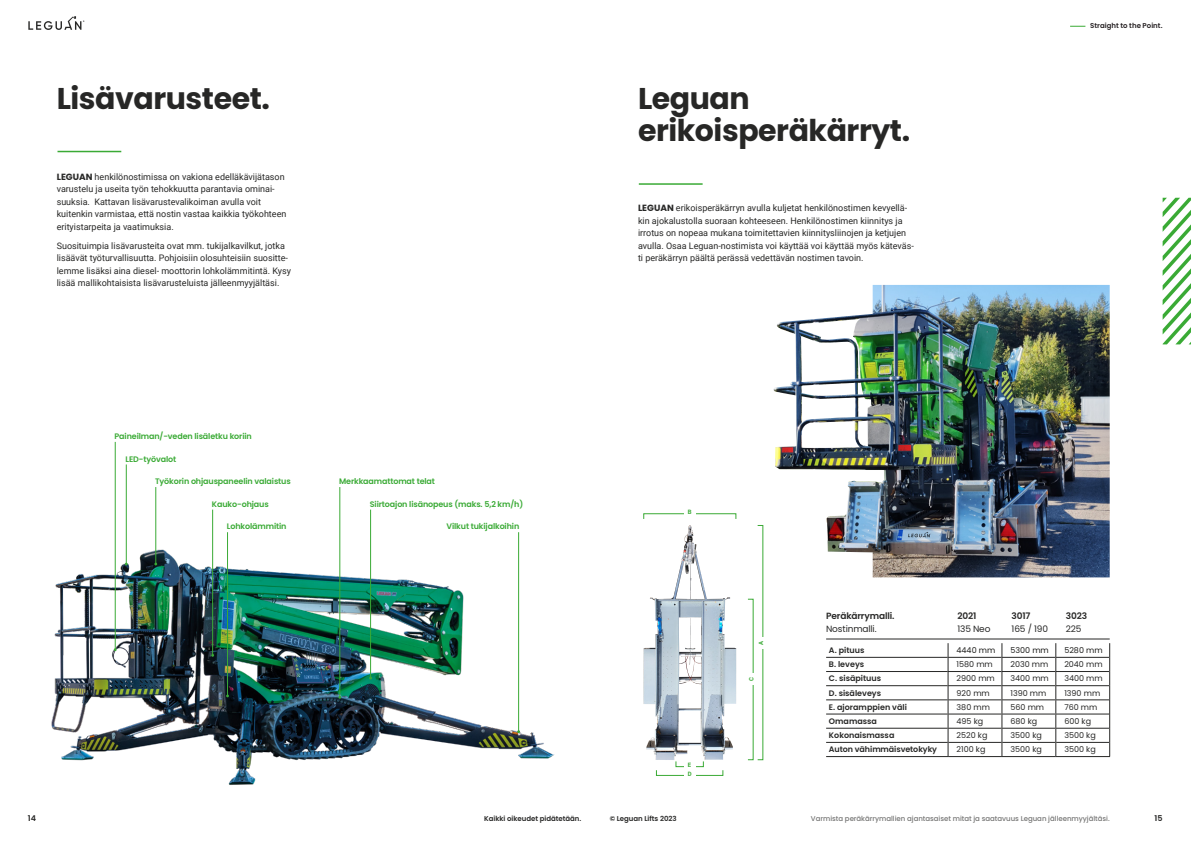
<style>
.page{position:relative;width:1191px;height:842px;background:#fff}
.page>*{position:absolute;margin:0;border:0;box-sizing:border-box;transform-origin:0 0}
.t1{font:700 30px/32.5px "Poppins";letter-spacing:-.015em;color:#272726}
.t2{font:9px/12.5px "Roboto";color:#272726}
.t3{font:9px "Poppins";letter-spacing:-.015em;color:#272726}
.t4{font:600 9px "Poppins";letter-spacing:-.015em;color:#272726}
.t5{font:600 8px "Poppins";letter-spacing:-.015em;color:#3aaa35}
.t6{font:8px "Poppins";color:#272726}
.t7{font:600 8px "Poppins";color:#272726}
.t8{font:8px "Poppins";color:#1d1d1b}
.t9{font:500 7px "Poppins";letter-spacing:-.005em;color:#757574}
.t10{font:600 7px "Poppins";letter-spacing:-.005em;color:#272726}
.t11{font:600 7px "Poppins";color:#252022}
.t12{font:700 6px/8.6px "Roboto";color:#3aaa35}
.s1{font-family:"Poppins";font-weight:700}
</style>
<div class="page">
<img style="left:51px;top:441px;width:504px;height:344px">
<svg style="left:1070px;top:26px;width:15px;height:1px"></svg>
<svg style="left:28px;top:16px;width:56px;height:14px"></svg>
<hr style="left:115px;top:442px;width:1px;height:208px;background:#3aaa35">
<hr style="left:126px;top:464px;width:1px;height:100px;background:#3aaa35">
<hr style="left:155px;top:487px;width:1px;height:77px;background:#3aaa35">
<hr style="left:339px;top:487px;width:1px;height:210px;background:#3aaa35">
<hr style="left:212px;top:510px;width:1px;height:145px;background:#3aaa35">
<hr style="left:370px;top:510px;width:1px;height:168px;background:#3aaa35">
<hr style="left:227px;top:532px;width:1px;height:164px;background:#3aaa35">
<hr style="left:518px;top:532px;width:1px;height:200px;background:#3aaa35">
<hr style="left:57px;top:151px;width:64px;height:1px;background:#3aaa35">
<hr style="left:639px;top:183px;width:63px;height:2px;background:#3aaa35">
<svg style="left:1162px;top:197px;width:29px;height:148px"></svg>
<img style="left:773px;top:285px;width:336px;height:292px">
<hr style="left:826px;top:638px;width:283px;height:1px;background:#272726">
<hr style="left:947px;top:657px;width:54px;height:1px;background:#272726">
<hr style="left:947px;top:671px;width:54px;height:1px;background:#272726">
<hr style="left:947px;top:685px;width:54px;height:1px;background:#272726">
<hr style="left:947px;top:699px;width:54px;height:1px;background:#272726">
<hr style="left:1001px;top:657px;width:54px;height:1px;background:#272726">
<hr style="left:1001px;top:671px;width:54px;height:1px;background:#272726">
<hr style="left:1001px;top:685px;width:54px;height:1px;background:#272726">
<hr style="left:1001px;top:699px;width:54px;height:1px;background:#272726">
<hr style="left:1055px;top:657px;width:54px;height:1px;background:#272726">
<hr style="left:1055px;top:671px;width:54px;height:1px;background:#272726">
<hr style="left:1055px;top:685px;width:54px;height:1px;background:#272726">
<hr style="left:1055px;top:699px;width:54px;height:1px;background:#272726">
<hr style="left:826px;top:657px;width:121px;height:1px;background:#272726">
<hr style="left:826px;top:671px;width:121px;height:1px;background:#272726">
<hr style="left:826px;top:685px;width:121px;height:1px;background:#272726">
<hr style="left:826px;top:699px;width:121px;height:1px;background:#272726">
<hr style="left:826px;top:714px;width:121px;height:1px;background:#272726">
<hr style="left:826px;top:728px;width:121px;height:1px;background:#272726">
<hr style="left:826px;top:742px;width:121px;height:1px;background:#272726">
<hr style="left:826px;top:756px;width:122px;height:1px;background:#272726">
<hr style="left:947px;top:714px;width:54px;height:1px;background:#272726">
<svg style="left:947px;top:643px;width:1px;height:113px"></svg>
<hr style="left:947px;top:728px;width:54px;height:1px;background:#272726">
<hr style="left:1001px;top:714px;width:54px;height:1px;background:#272726">
<svg style="left:1001px;top:643px;width:1px;height:113px"></svg>
<hr style="left:1001px;top:728px;width:54px;height:1px;background:#272726">
<hr style="left:1055px;top:714px;width:54px;height:1px;background:#272726">
<svg style="left:1055px;top:643px;width:1px;height:113px"></svg>
<hr style="left:1055px;top:728px;width:54px;height:1px;background:#272726">
<hr style="left:948px;top:742px;width:53px;height:1px;background:#272726">
<hr style="left:948px;top:756px;width:54px;height:1px;background:#272726">
<hr style="left:1002px;top:742px;width:53px;height:1px;background:#272726">
<hr style="left:1002px;top:756px;width:53px;height:1px;background:#272726">
<hr style="left:1056px;top:742px;width:53px;height:1px;background:#272726">
<hr style="left:1055px;top:756px;width:55px;height:1px;background:#272726">
<svg style="left:1109px;top:643px;width:1px;height:113px"></svg>
<div style="left:643px;top:513px;width:93px;height:6px;border:1px solid #3aaa35"></div>
<div style="left:675px;top:761px;width:28px;height:6px;border:1px solid #3aaa35"></div>
<div style="left:656px;top:770px;width:67px;height:6px;border:1px solid #3aaa35"></div>
<div style="left:684px;top:510px;width:11px;height:8px;background:#fff"></div>
<div style="left:684px;top:763px;width:11px;height:8px;background:#fff"></div>
<div style="left:684px;top:771px;width:11px;height:9px;background:#fff"></div>
<img style="left:643px;top:525px;width:93px;height:235px">
<h1 class="t1" style="left:57px;top:82px;width:215px">Lisävarusteet.</h1>
<p class="t2" style="left:57px;top:170px;width:231px"><span class="s1">LEGUAN</span> henkilönostimissa on vakiona edelläkävijätason varustelu ja useita työn tehokkuutta parantavia ominai&shy;suuksia. Kattavan lisävarustevalikoiman avulla voit kuitenkin varmistaa, että nostin vastaa kaikkia työkohteen erityistarpeita ja vaatimuksia.</p>
<p class="t2" style="left:57px;top:239px;width:236px">Suosituimpia lisävarusteita ovat mm. tukijalkavilkut, jotka lisäävät työturvallisuutta. Pohjoisiin olosuhteisiin suositte&shy;lemme lisäksi aina diesel- moottorin lohkolämmitintä. Kysy lisää mallikohtaisista lisävarusteluista jälleenmyyjältäsi.</p>
<h1 class="t1" style="left:638px;top:82px;width:274px">Leguan erikoisperäkärryt.</h1>
<p class="t2" style="left:638px;top:201px;width:277px"><span class="s1">LEGUAN</span> erikoisperäkärryn avulla kuljetat henkilönostimen kevyellä&shy;kin ajokalustolla suoraan kohteeseen. Henkilönostimen kiinnitys ja irrotus on nopeaa mukana toimitettavien kiinnitysliinojen ja ketjujen avulla. Osaa Leguan-nostimista voi käyttää voi käyttää myös käteväs&shy;ti peräkärryn päältä perässä vedettävän nostimen tavoin.</p>
<p class="t11" style="left:1090px;top:22px;width:74px">Straight to the Point.</p>
<p class="t5" style="left:114px;top:432px;width:139px">Paineilman/-veden lisäletku koriin</p>
<p class="t5" style="left:126px;top:454px;width:52px">LED-työvalot</p>
<p class="t5" style="left:155px;top:477px;width:137px">Työkorin ohjauspaneelin valaistus</p>
<p class="t5" style="left:339px;top:477px;width:97px">Merkkaamattomat telat</p>
<p class="t5" style="left:212px;top:499px;width:58px">Kauko-ohjaus</p>
<p class="t5" style="left:370px;top:499px;width:155px">Siirtoajon lisänopeus (maks. 5,2 km/h)</p>
<p class="t5" style="left:227px;top:522px;width:61px">Lohkolämmitin</p>
<p class="t5" style="left:446px;top:522px;width:74px">Vilkut tukijalkoihin</p>
<p class="t12" style="left:688px;top:507px;width:5px">B</p>
<p class="t7" style="left:28px;top:813px;width:10px">14</p>
<p class="t10" style="left:484px;top:814px;width:98px">Kaikki oikeudet pidätetään.</p>
<p class="t12" style="left:687px;top:761px;width:5px">E<br>D</p>
<p class="t12" style="left:756px;top:645px;width:6px;rotate:-90deg">A</p>
<p class="t12" style="left:747px;top:681px;width:5px;rotate:-90deg">C</p>
<p class="t4" style="left:826px;top:610px;width:70px">Peräkärrymalli.</p>
<p class="t3" style="left:826px;top:624px;width:52px">Nostinmalli.</p>
<p class="t4" style="left:957px;top:610px;width:20px">2021</p>
<p class="t3" style="left:957px;top:624px;width:35px">135 Neo</p>
<p class="t4" style="left:1011px;top:610px;width:20px">3017</p>
<p class="t3" style="left:1011px;top:624px;width:38px">165 / 190</p>
<p class="t4" style="left:1065px;top:610px;width:23px">3023</p>
<p class="t3" style="left:1065px;top:624px;width:17px">225</p>
<p class="t7" style="left:829px;top:645px;width:37px">A. pituus</p>
<p class="t8" style="left:956px;top:645px;width:40px">4440 mm</p>
<p class="t8" style="left:1010px;top:645px;width:40px">5300 mm</p>
<p class="t8" style="left:1064px;top:645px;width:40px">5280 mm</p>
<p class="t7" style="left:829px;top:660px;width:37px">B. leveys</p>
<p class="t6" style="left:956px;top:660px;width:38px">1580 mm</p>
<p class="t6" style="left:1010px;top:660px;width:39px">2030 mm</p>
<p class="t6" style="left:1064px;top:660px;width:40px">2040 mm</p>
<p class="t7" style="left:829px;top:674px;width:54px">C. sisäpituus</p>
<p class="t6" style="left:956px;top:674px;width:40px">2900 mm</p>
<p class="t6" style="left:1010px;top:674px;width:40px">3400 mm</p>
<p class="t6" style="left:1064px;top:674px;width:40px">3400 mm</p>
<p class="t7" style="left:829px;top:688px;width:54px">D. sisäleveys</p>
<p class="t6" style="left:956px;top:688px;width:35px">920 mm</p>
<p class="t6" style="left:1010px;top:688px;width:37px">1390 mm</p>
<p class="t6" style="left:1064px;top:688px;width:37px">1390 mm</p>
<p class="t7" style="left:829px;top:702px;width:79px">E. ajoramppien väli</p>
<p class="t6" style="left:956px;top:702px;width:35px">380 mm</p>
<p class="t6" style="left:1010px;top:702px;width:35px">560 mm</p>
<p class="t6" style="left:1064px;top:702px;width:35px">760 mm</p>
<p class="t7" style="left:829px;top:716px;width:50px">Omamassa</p>
<p class="t6" style="left:956px;top:716px;width:28px">495 kg</p>
<p class="t6" style="left:1010px;top:716px;width:28px">680 kg</p>
<p class="t6" style="left:1064px;top:716px;width:28px">600 kg</p>
<p class="t7" style="left:829px;top:731px;width:67px">Kokonaismassa</p>
<p class="t6" style="left:956px;top:731px;width:32px">2520 kg</p>
<p class="t6" style="left:1010px;top:731px;width:33px">3500 kg</p>
<p class="t6" style="left:1064px;top:731px;width:33px">3500 kg</p>
<p class="t7" style="left:829px;top:745px;width:110px">Auton vähimmäisvetokyky</p>
<p class="t6" style="left:956px;top:745px;width:30px">2100 kg</p>
<p class="t6" style="left:1010px;top:745px;width:33px">3500 kg</p>
<p class="t6" style="left:1064px;top:745px;width:33px">3500 kg</p>
<p class="t10" style="left:609px;top:814px;width:68px">© Leguan Lifts 2023</p>
<p class="t7" style="left:1154px;top:813px;width:10px">15</p>
<p class="t9" style="left:811px;top:814px;width:300px">Varmista peräkärrymallien ajantasaiset mitat ja saatavuus Leguan jälleenmyyjältäsi.</p>
</div>
